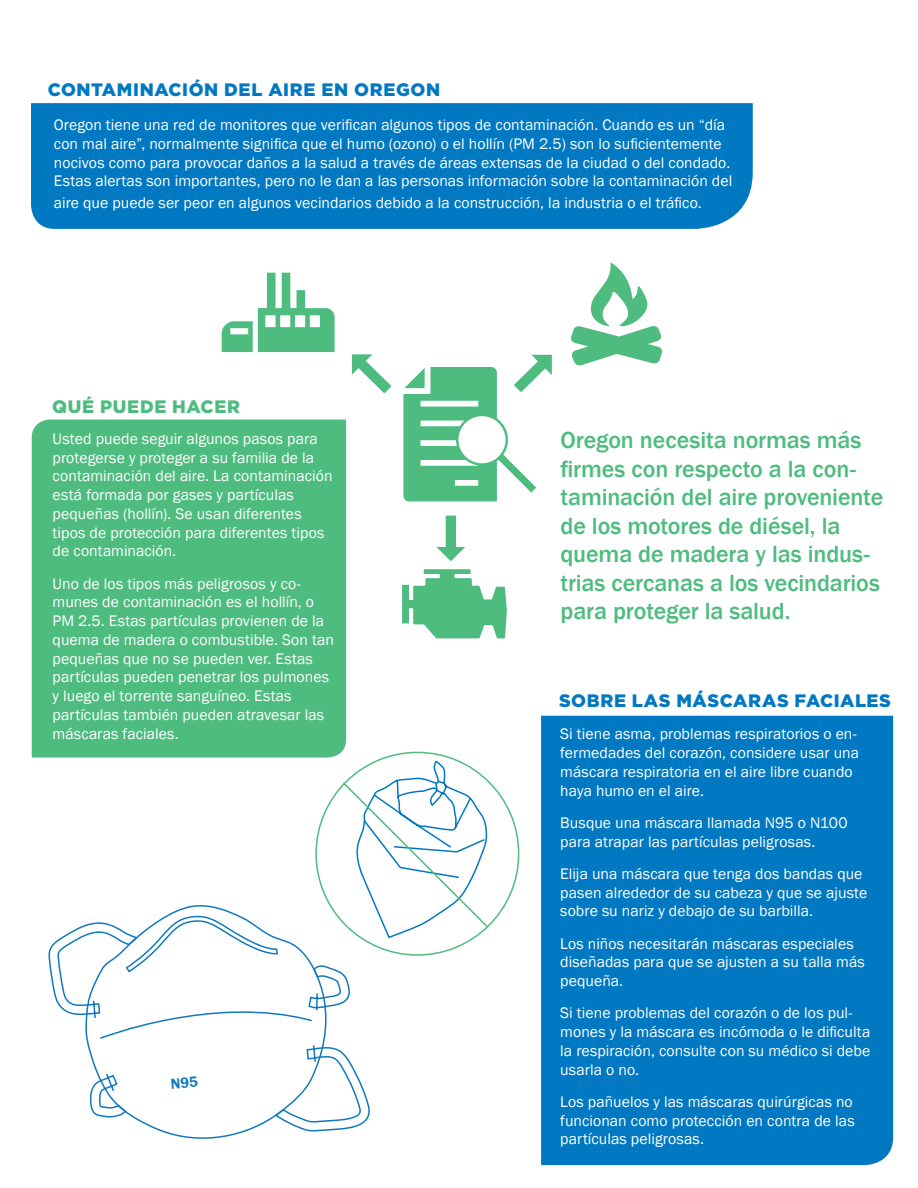
<style>
.page{position:relative;width:918px;height:1188px;background:#fff}
.page>*{position:absolute;margin:0;border:0;box-sizing:border-box;transform-origin:0 0}
.pull_quote{font:500 24px/28.5px "Franklin Gothic";letter-spacing:-.005em;color:#4ebc7f}
.blue_header_caps{font:900 18px "Gotham";letter-spacing:.03em;color:#0079c2}
.blue_header_caps-2{font:900 18px "Gotham";letter-spacing:.035em;color:#4ebc7f}
.body{font:15.75px/18.8px "Franklin Gothic";letter-spacing:.005em;color:#fff}
</style>
<div class="page">
<svg style="left:157px;top:904px;width:172px;height:235px"></svg>
<svg style="left:48px;top:921px;width:324px;height:211px"></svg>
<svg style="left:341px;top:704px;width:149px;height:233px"></svg>
<div style="left:31px;top:103px;width:722px;height:126px;background:#0079c2"></div>
<div style="left:32px;top:419px;width:314px;height:338px;background:#4ebc7f"></div>
<svg style="left:402px;top:569px;width:105px;height:69px"></svg>
<svg style="left:571px;top:262px;width:91px;height:104px"></svg>
<svg style="left:222px;top:273px;width:113px;height:79px"></svg>
<svg style="left:352px;top:354px;width:40px;height:39px"></svg>
<svg style="left:436px;top:516px;width:29px;height:45px"></svg>
<div style="left:541px;top:716px;width:352px;height:449px;background:#0079c2"></div>
<svg style="left:403px;top:355px;width:149px;height:146px"></svg>
<svg style="left:171px;top:1076px;width:27px;height:12px"></svg>
<p class="blue_header_caps" style="left:48px;top:79px;width:394px">CONTAMINACIÓN DEL AIRE EN OREGON</p>
<p class="body" style="left:54px;top:116px;width:680px">Oregon tiene una red de monitores que verifican algunos tipos de contaminación. Cuando es un “día con mal aire”, normalmente significa que el humo (ozono) o el hollín (PM 2.5) son lo suficientemente nocivos como para provocar daños a la salud a través de áreas extensas de la ciudad o del condado.<br>Estas alertas son importantes, pero no le dan a las personas información sobre la contaminación del</p>
<p class="body" style="left:54px;top:194px;width:649px">aire que puede ser peor en algunos vecindarios debido a la construcción, la industria o el tráfico.</p>
<p class="blue_header_caps-2" style="left:52px;top:396px;width:190px">QUÉ PUEDE HACER</p>
<p class="body" style="left:53px;top:430px;width:281px">Usted puede seguir algunos pasos para protegerse y proteger a su familia de la contaminación del aire. La contaminación está formada por gases y partículas pequeñas (hollín). Se usan diferentes tipos de protección para diferentes tipos de contaminación.</p>
<p class="body" style="left:53px;top:574px;width:283px">Uno de los tipos más peligrosos y co&shy;munes de contaminación es el hollín, o PM 2.5. Estas partículas provienen de la quema de madera o combustible. Son tan pequeñas que no se pueden ver. Estas partículas pueden penetrar los pulmones y luego el torrente sanguíneo. Estas partículas también pueden atravesar las máscaras faciales.</p>
<p class="pull_quote" style="left:561px;top:426px;width:324px">Oregon necesita normas más firmes con respecto a la con&shy;taminación del aire proveniente de los motores de diésel, la quema de madera y las indus&shy;trias cercanas a los vecindarios para proteger la salud.</p>
<p class="blue_header_caps" style="left:559px;top:691px;width:333px">SOBRE LAS MÁSCARAS FACIALES</p>
<p class="body" style="left:560px;top:725px;width:300px">Si tiene asma, problemas respiratorios o en&shy;fermedades del corazón, considere usar una máscara respiratoria en el aire libre cuando haya humo en el aire.</p>
<p class="body" style="left:560px;top:814px;width:289px">Busque una máscara llamada N95 o N100 para atrapar las partículas peligrosas.</p>
<p class="body" style="left:560px;top:865px;width:309px">Elija una máscara que tenga dos bandas que pasen alrededor de su cabeza y que se ajuste sobre su nariz y debajo de su barbilla.</p>
<p class="body" style="left:560px;top:934px;width:306px">Los niños necesitarán máscaras especiales diseñadas para que se ajusten a su talla más pequeña.</p>
<p class="body" style="left:560px;top:1004px;width:312px">Si tiene problemas del corazón o de los pul&shy;mones y la máscara es incómoda o le dificulta la respiración, consulte con su médico si debe usarla o no.</p>
<p class="body" style="left:560px;top:1093px;width:296px;text-align:justify">Los pañuelos y las máscaras quirúrgicas no funcionan como protección en contra de las partículas peligrosas.</p>
</div>
